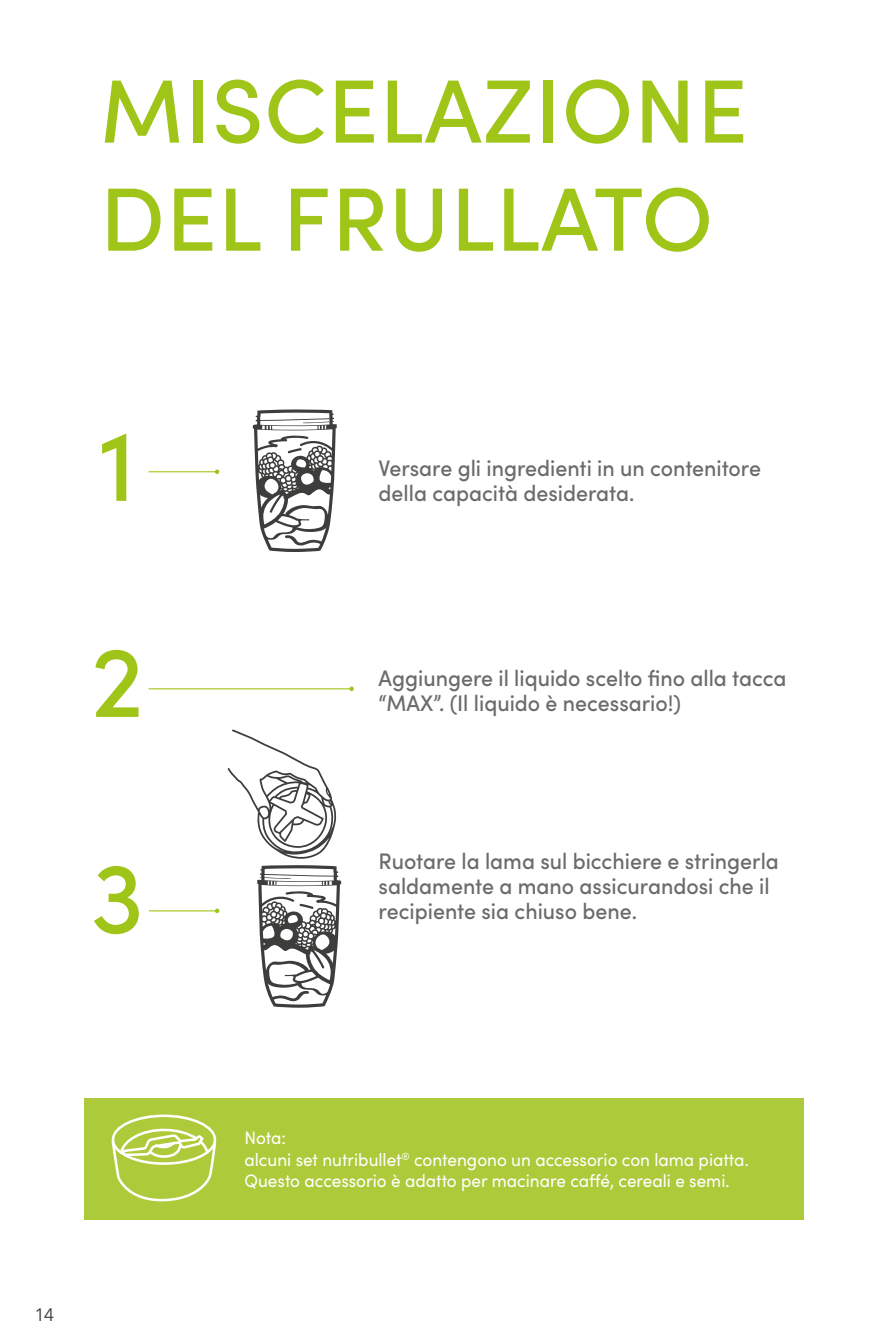
<style>
.page{position:relative;width:892px;height:1342px;background:#fff}
.page>*{position:absolute;margin:0;border:0;box-sizing:border-box;transform-origin:0 0}
.t1{font:500 101.25px/216px "Sofia Pro";color:#a0c519}
.t2{font:500 90px/108px "Sofia Pro";letter-spacing:.01em;color:#a0c519}
.t3{font:500 22.5px/24.8px "Sofia Pro";color:#6b6b6a;scale:.95 1}
.t4{font:18px/21.6px "Sofia Pro";color:#fff;scale:.95 1}
.t5{font:18px "Avenir Next";color:#3d3d3c}
</style>
<div class="page">
<div style="left:84px;top:1097px;width:719px;height:122px;background:#acca39"></div>
<svg style="left:252px;top:409px;width:85px;height:143px"></svg>
<svg style="left:228px;top:729px;width:109px;height:130px"></svg>
<svg style="left:257px;top:865px;width:84px;height:142px"></svg>
<hr style="left:148px;top:471px;width:69px;height:1px;background:#a0c519">
<svg style="left:215px;top:469px;width:4px;height:5px"></svg>
<hr style="left:148px;top:688px;width:203px;height:1px;background:#a0c519">
<svg style="left:349px;top:686px;width:5px;height:5px"></svg>
<hr style="left:149px;top:910px;width:68px;height:1px;background:#a0c519">
<svg style="left:215px;top:908px;width:4px;height:5px"></svg>
<svg style="left:111px;top:1114px;width:106px;height:88px"></svg>
<h2 class="t2" style="left:100px;top:52px;width:649px">MISCELAZIONE<br>DEL FRULLATO</h2>
<h1 class="t1" style="left:99px;top:351px;width:38px">1</h1>
<h1 class="t1" style="left:91px;top:567px;width:54px">2<br>3</h1>
<p class="t3" style="left:378px;top:455px;width:404px">Versare gli ingredienti in un contenitore</p>
<p class="t3" style="left:378px;top:479px;width:271px">della capacità desiderata.</p>
<p class="t3" style="left:378px;top:664px;width:431px">Aggiungere il liquido scelto fino alla tacca “MAX”. (Il liquido è necessario!)</p>
<p class="t3" style="left:378px;top:847px;width:423px">Ruotare la lama sul bicchiere e stringerla saldamente a mano assicurandosi che il recipiente sia chiuso bene.</p>
<p class="t5" style="left:35px;top:1299px;width:21px">14</p>
<p class="t4" style="left:244px;top:1125px;width:532px">Nota:<br>alcuni set nutribullet<sup>®</sup> contengono un accessorio con lama piatta.<br>Questo accessorio è adatto per macinare caffé, cereali e semi.</p>
</div>
